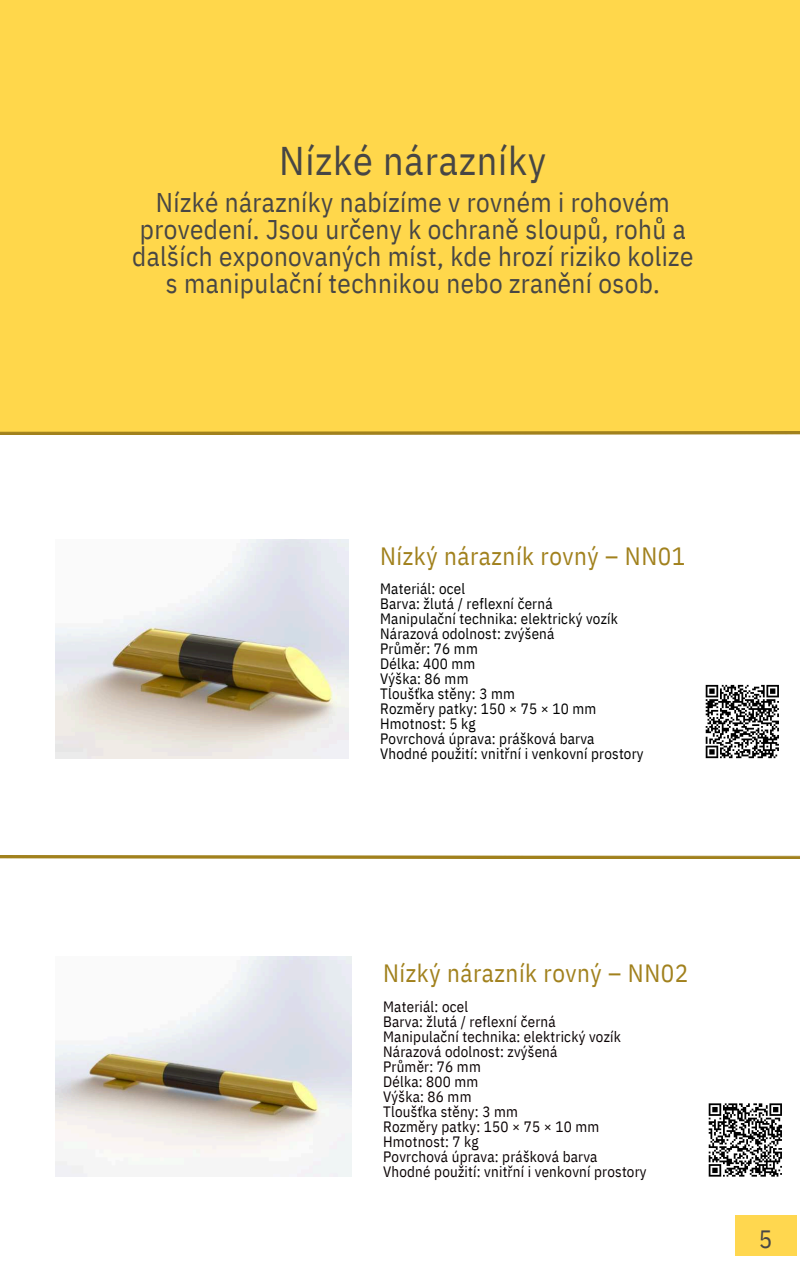
<style>
.page{position:relative;width:800px;height:1280px;background:#fff}
.page>*{position:absolute;margin:0;border:0;box-sizing:border-box;transform-origin:0 0}
.t1{font:40px "IBM Plex Sans Cond";letter-spacing:.02em;color:#474645}
.t2{font:27px/27px "IBM Plex Sans Cond";letter-spacing:.015em;color:#474645;text-align:center}
.t3{font:25px "IBM Plex Sans Cond";letter-spacing:.02em;color:#a1811d}
.t4{font:25px "IBM Plex Sans Cond";color:#474645}
.t5{font:15px/15px "IBM Plex Sans Cond";letter-spacing:.015em;color:#000}
.t6{font:15px/15px "IBM Plex Sans Cond";letter-spacing:.015em;color:#0a0203}
</style>
<div class="page">
<div style="left:0;top:0;width:800px;height:435px;background:#ffd74b"></div>
<img style="left:56px;top:539px;width:292px;height:220px">
<img style="left:56px;top:957px;width:295px;height:220px">
<img style="left:0;top:855px;width:800px;height:3px">
<div style="left:735px;top:1215px;width:61px;height:41px;background:#ffd74f"></div>
<svg style="left:705px;top:684px;width:74px;height:75px"></svg>
<svg style="left:708px;top:1103px;width:74px;height:74px"></svg>
<h1 class="t1" style="left:279px;top:134px;width:269px">Nízké nárazníky</h1>
<h2 class="t2" style="left:132px;top:188px;width:563px">Nízké nárazníky nabízíme v rovném i rohovém provedení. Jsou určeny k ochraně sloupů, rohů a dalších exponovaných míst, kde hrozí riziko kolize s manipulační technikou nebo zranění osob.</h2>
<h3 class="t3" style="left:380px;top:539px;width:307px">Nízký nárazník rovný – NN01</h3>
<p class="t5" style="left:380px;top:581px;width:265px">Materiál: ocel<br>Barva: žlutá / reflexní černá<br>Manipulační technika: elektrický vozík<br>Nárazová odolnost: zvýšená<br>Průměr: 76 mm<br>Délka: 400 mm<br>Výška: 86 mm<br>Tloušťka stěny: 3 mm<br>Rozměry patky: 150 × 75 × 10 mm<br>Hmotnost: 5 kg<br>Povrchová úprava: prášková barva<br>Vhodné použití: vnitřní i venkovní prostory</p>
<h3 class="t3" style="left:383px;top:956px;width:307px">Nízký nárazník rovný – NN02</h3>
<p class="t6" style="left:383px;top:999px;width:265px">Materiál: ocel<br>Barva: žlutá / reflexní černá<br>Manipulační technika: elektrický vozík<br>Nárazová odolnost: zvýšená<br>Průměr: 76 mm<br>Délka: 800 mm<br>Výška: 86 mm<br>Tloušťka stěny: 3 mm<br>Rozměry patky: 150 × 75 × 10 mm<br>Hmotnost: 7 kg<br>Povrchová úprava: prášková barva<br>Vhodné použití: vnitřní i venkovní prostory</p>
<h3 class="t4" style="left:759px;top:1222px;width:15px">5</h3>
</div>
